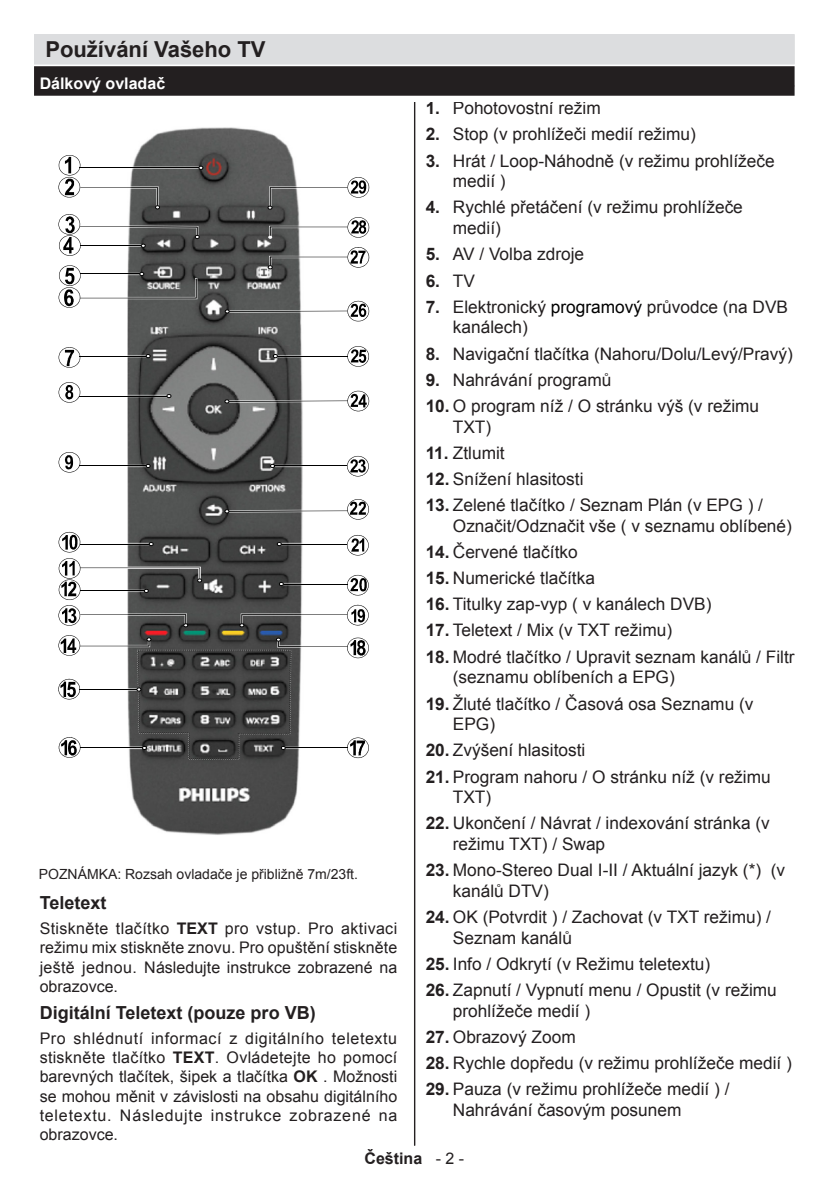
<style>
.page{position:relative;width:840px;height:1191px;background:#fff}
.page>*{position:absolute;margin:0;border:0;box-sizing:border-box;transform-origin:0 0}
.t1{font:700 22px "Arial";color:#231f20}
.t2{font:700 18px "Arial";color:#231f20}
.t3{font:17.2px/20.8px "Arial";color:#231f20}
.t4{font:700 17.2px "Arial";color:#231f20}
.t5{font:16px/19.2px "Arial";color:#231f20;text-align:justify}
.t6{font:700 16px "Arial";color:#fff}
.t7{font:700 16px "Arial";color:#231f20}
.t8{font:14px "Arial";color:#231f20}
.s1{font-weight:700}
.s2{font-weight:400}
.s3{color:#000}
</style>
<div class="page">
<hr style="left:414px;top:34px;width:1px;height:1111px;background:#231f20">
<div style="left:34px;top:34px;width:760px;height:67px;background:#fff"></div>
<div style="left:34px;top:34px;width:760px;height:30px;background:#dcdddf"></div>
<div style="left:34px;top:35px;width:760px;height:30px;background:#dcdddf"></div>
<div style="left:34px;top:86px;width:760px;height:10px;background:#231f20"></div>
<div style="left:34px;top:66px;width:760px;height:20px;background:#231f20"></div>
<img style="left:127px;top:127px;width:176px;height:708px">
<svg style="left:58px;top:155px;width:145px;height:101px"></svg>
<svg style="left:59px;top:265px;width:138px;height:43px"></svg>
<svg style="left:59px;top:347px;width:91px;height:20px"></svg>
<svg style="left:59px;top:382px;width:112px;height:20px"></svg>
<svg style="left:59px;top:452px;width:91px;height:20px"></svg>
<svg style="left:59px;top:532px;width:94px;height:20px"></svg>
<svg style="left:58px;top:558px;width:144px;height:69px"></svg>
<svg style="left:58px;top:635px;width:310px;height:125px"></svg>
<svg style="left:239px;top:605px;width:129px;height:22px"></svg>
<svg style="left:279px;top:575px;width:89px;height:20px"></svg>
<svg style="left:277px;top:535px;width:91px;height:20px"></svg>
<svg style="left:225px;top:499px;width:144px;height:20px"></svg>
<svg style="left:270px;top:456px;width:98px;height:20px"></svg>
<svg style="left:225px;top:391px;width:144px;height:20px"></svg>
<svg style="left:273px;top:346px;width:96px;height:20px"></svg>
<svg style="left:225px;top:301px;width:144px;height:20px"></svg>
<svg style="left:268px;top:247px;width:101px;height:22px"></svg>
<svg style="left:268px;top:217px;width:101px;height:22px"></svg>
<svg style="left:267px;top:177px;width:102px;height:32px"></svg>
<p class="t1" style="left:45px;top:35px;width:222px">Používání Vašeho TV</p>
<p class="t6" style="left:40px;top:73px;width:127px">Dálkový ovladač</p>
<p class="t8" style="left:39px;top:865px;width:321px">POZNÁMKA: Rozsah ovladače je přibližně 7m/23ft.</p>
<p class="t2" style="left:40px;top:891px;width:68px">Teletext</p>
<p class="t5" style="left:40px;top:919px;width:359px">Stiskněte tlačítko <span class="s1">TEXT</span> pro vstup. Pro aktivaci režimu mix stiskněte znovu. Pro opuštění stiskněte ještě jednou. Následujte instrukce zobrazené na obrazovce.</p>
<p class="t2" style="left:40px;top:1000px;width:277px">Digitální Teletext (pouze pro VB)</p>
<p class="t5" style="left:40px;top:1028px;width:359px">Pro shlédnutí informací z digitálního teletextu stiskněte tlačítko <span class="s1">TEXT</span>. Ovládetejte ho pomocí barevných tlačítek, šipek a tlačítka <span class="s1">OK</span> . Možnosti se mohou měnit v závislosti na obsahu digitálního teletextu. Následujte instrukce zobrazené na obrazovce.</p>
<p class="t3" style="left:425px;top:98px;width:176px"><span class="s1">1.</span> Pohotovostní režim</p>
<p class="t3" style="left:425px;top:124px;width:271px"><span class="s1">2.</span> Stop (v prohlížeči medií režimu)</p>
<p class="t3" style="left:452px;top:150px;width:323px;text-indent:-27px"><span class="s1">3.</span> Hrát / Loop-Náhodně (v režimu prohlížeče medií )</p>
<p class="t3" style="left:452px;top:197px;width:291px;text-indent:-27px"><span class="s1">4.</span> Rychlé přetáčení (v režimu prohlížeče medií)</p>
<p class="t3" style="left:425px;top:244px;width:160px"><span class="s1">5.</span> AV / Volba zdroje</p>
<p class="t4" style="left:425px;top:269px;width:51px">6. <span class="s2">TV</span></p>
<p class="t3" style="left:452px;top:296px;width:336px;text-indent:-27px"><span class="s1">7.</span> Elektronický <span class="s3">programový</span> průvodce (na DVB kanálech)</p>
<p class="t3" style="left:425px;top:343px;width:368px"><span class="s1">8.</span> Navigační tlačítka (Nahoru/Dolu/Levý/Pravý)</p>
<p class="t3" style="left:425px;top:369px;width:187px"><span class="s1">9.</span> Nahrávání programů</p>
<p class="t3" style="left:452px;top:395px;width:308px;text-indent:-27px"><span class="s1">10.</span> O program níž / O stránku výš (v režimu<br>TXT)</p>
<p class="t3" style="left:425px;top:442px;width:80px"><span class="s1">11.</span> Ztlumit</p>
<p class="t3" style="left:425px;top:469px;width:159px"><span class="s1">12.</span> Snížení hlasitosti</p>
<p class="t3" style="left:452px;top:495px;width:340px;text-indent:-27px"><span class="s1">13.</span> Zelené tlačítko / Seznam Plán (v EPG ) /<br>Označit/Odznačit vše ( v seznamu oblíbené)</p>
<p class="t3" style="left:425px;top:542px;width:153px"><span class="s1">14.</span> Červené tlačítko</p>
<p class="t3" style="left:425px;top:568px;width:171px"><span class="s1">15.</span> Numerické tlačítka</p>
<p class="t3" style="left:425px;top:594px;width:287px"><span class="s1">16.</span> Titulky zap-vyp ( v kanálech DVB)</p>
<p class="t3" style="left:425px;top:620px;width:248px"><span class="s1">17.</span> Teletext / Mix (v TXT režimu)</p>
<p class="t3" style="left:452px;top:646px;width:343px;text-indent:-27px"><span class="s1">18.</span> Modré tlačítko / Upravit seznam kanálů / Filtr (seznamu oblíbeních a EPG)</p>
<p class="t3" style="left:452px;top:693px;width:302px;text-indent:-27px"><span class="s1">19.</span> Žluté tlačítko / Časová osa Seznamu (v<br>EPG)</p>
<p class="t3" style="left:425px;top:740px;width:161px"><span class="s1">20.</span> Zvýšení hlasitosti</p>
<p class="t3" style="left:452px;top:766px;width:319px;text-indent:-27px"><span class="s1">21.</span> Program nahoru / O stránku níž (v režimu<br>TXT)</p>
<p class="t3" style="left:452px;top:813px;width:318px;text-indent:-27px"><span class="s1">22.</span> Ukončení / Návrat / indexování stránka (v režimu TXT) / Swap</p>
<p class="t3" style="left:452px;top:860px;width:333px;text-indent:-27px"><span class="s1">23.</span> Mono-Stereo Dual I-II / Aktuální jazyk (*) (v kanálů DTV)</p>
<p class="t3" style="left:452px;top:907px;width:319px;text-indent:-27px"><span class="s1">24.</span> OK (Potvrdit ) / Zachovat (v TXT režimu) /<br>Seznam kanálů</p>
<p class="t3" style="left:425px;top:953px;width:286px"><span class="s1">25.</span> Info / Odkrytí (v Režimu teletextu)</p>
<p class="t3" style="left:452px;top:980px;width:325px;text-indent:-27px"><span class="s1">26.</span> Zapnutí / Vypnutí menu / Opustit (v režimu prohlížeče medií )</p>
<p class="t3" style="left:425px;top:1026px;width:151px"><span class="s1">27.</span> Obrazový Zoom</p>
<p class="t3" style="left:425px;top:1053px;width:367px"><span class="s1">28.</span> Rychle dopředu (v režimu prohlížeče medií )</p>
<p class="t3" style="left:452px;top:1079px;width:278px;text-indent:-27px"><span class="s1">29.</span> Pauza (v režimu prohlížeče medií ) /<br>Nahrávání časovým posunem</p>
<p class="t7" style="left:364px;top:1148px;width:101px">Čeština <span class="s2">- 2 -</span></p>
</div>
